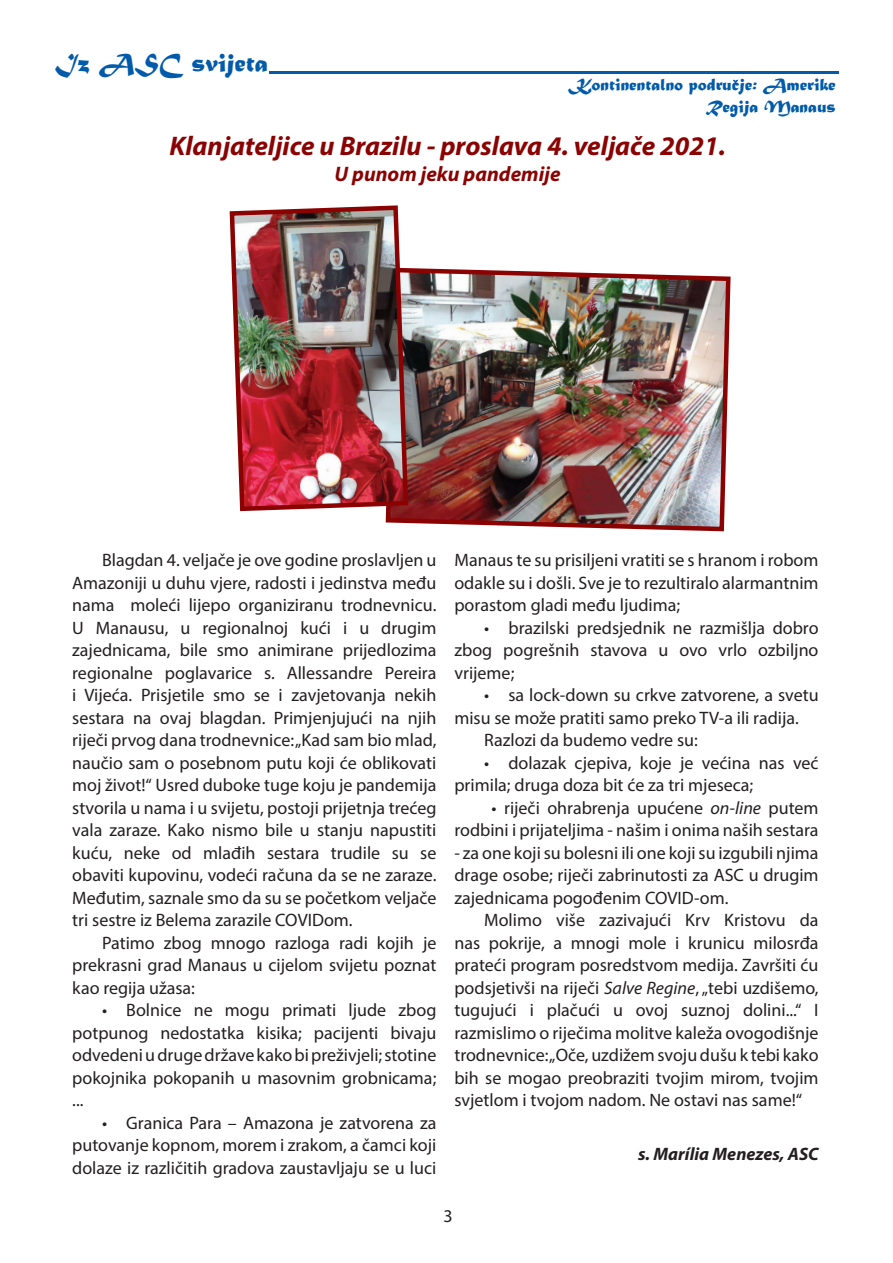
<style>
.page{position:relative;width:893px;height:1263px;background:#fff}
.page>*{position:absolute;margin:0;border:0;box-sizing:border-box;transform-origin:0 0}
.t1{font:italic 700 27px "Myriad Pro";color:#8b0202}
.t2{font:27px "Matura MT Script Capitals";color:#015aaa}
.t3{font:italic 700 21px "Myriad Pro";color:#8b0202}
.t4{font:18px/22.5px "Myriad Pro";color:#231f20;text-align:justify}
.t5{font:18px/21.6px "Matura MT Script Capitals";color:#015aaa;text-align:right}
.t6{font:italic 700 18px "Myriad Pro";color:#231f20}
.s1{font-style:italic}
</style>
<div class="page">
<img style="left:385px;top:268px;width:346px;height:264px">
<img style="left:229px;top:205px;width:182px;height:308px">
<svg style="left:269px;top:71px;width:570px;height:13px"></svg>
<h1 class="t2" style="left:55px;top:46px;width:215px">Iz ASC svijeta</h1>
<p class="t5" style="left:570px;top:75px;width:267px">Kontinentalno podrucje: Amerike<br>Regija Manaus</p>
<h1 class="t1" style="left:169px;top:129px;width:558px">Klanjateljice u Brazilu - proslava 4. veljače 2021.</h1>
<p class="t3" style="left:335px;top:160px;width:227px">U punom jeku pandemije</p>
<p class="t4" style="left:72px;top:549px;width:366px;text-indent:30px">Blagdan 4. veljače je ove godine proslavljen u Amazoniji u duhu vjere, radosti i jedinstva među nama moleći lijepo organiziranu trodnevnicu.<br>U Manausu, u regionalnoj kući i u drugim zajednicama, bile smo animirane prijedlozima regionalne poglavarice s. Allessandre Pereira i Vijeća. Prisjetile smo se i zavjetovanja nekih sestara na ovaj blagdan. Primjenjujući na njih riječi prvog dana trodnevnice: „Kad sam bio mlad, naučio sam o posebnom putu koji će oblikovati moj život!“ Usred duboke tuge koju je pandemija stvorila u nama i u svijetu, postoji prijetnja trećeg vala zaraze. Kako nismo bile u stanju napustiti kuću, neke od mlađih sestara trudile su se obaviti kupovinu, vodeći računa da se ne zaraze.<br>Međutim, saznale smo da su se početkom veljače tri sestre iz Belema zarazile COVIDom.</p>
<p class="t4" style="left:72px;top:931px;width:366px;text-indent:30px">Patimo zbog mnogo razloga radi kojih je prekrasni grad Manaus u cijelom svijetu poznat kao regija užasa:</p>
<p class="t4" style="left:72px;top:999px;width:366px;text-indent:30px">• Bolnice ne mogu primati ljude zbog potpunog nedostatka kisika; pacijenti bivaju odvedeni u druge države kako bi preživjeli; stotine pokojnika pokopanih u masovnim grobnicama; ...</p>
<p class="t4" style="left:72px;top:1111px;width:366px;text-indent:30px">• Granica Para – Amazona je zatvorena za putovanje kopnom, morem i zrakom, a čamci koji dolaze iz različitih gradova zaustavljaju se u luci</p>
<p class="t4" style="left:454px;top:549px;width:366px">Manaus te su prisiljeni vratiti se s hranom i robom odakle su i došli. Sve je to rezultiralo alarmantnim porastom gladi među ljudima;</p>
<p class="t4" style="left:454px;top:616px;width:366px;text-indent:30px">• brazilski predsjednik ne razmišlja dobro zbog pogrešnih stavova u ovo vrlo ozbiljno vrijeme;</p>
<p class="t4" style="left:484px;top:684px;width:336px">• sa lock-down su crkve zatvorene, a svetu</p>
<p class="t4" style="left:454px;top:706px;width:346px">misu se može pratiti samo preko TV-a ili radija.</p>
<p class="t4" style="left:484px;top:729px;width:215px">Razlozi da budemo vedre su:</p>
<p class="t4" style="left:454px;top:751px;width:366px;text-indent:30px">• dolazak cjepiva, koje je većina nas već primila; druga doza bit će za tri mjeseca;</p>
<p class="t4" style="left:454px;top:796px;width:366px;text-align:right">• riječi ohrabrenja upućene <span class="s1">on-line</span> putem rodbini i prijateljima - našim i onima naših sestara</p>
<p class="t4" style="left:454px;top:841px;width:366px">- za one koji su bolesni ili one koji su izgubili njima drage osobe; riječi zabrinutosti za ASC u drugim zajednicama pogođenim COVID-om.</p>
<p class="t4" style="left:454px;top:909px;width:366px;text-indent:30px">Molimo više zazivajući Krv Kristovu da nas pokrije, a mnogi mole i krunicu milosrđa prateći program posredstvom medija. Završiti ću podsjetivši na riječi <span class="s1">Salve Regine</span>, „tebi uzdišemo, tugujući i plačući u ovoj suznoj dolini...“ I razmislimo o riječima molitve kaleža ovogodišnje trodnevnice: „Oče, uzdižem svoju dušu k tebi kako bih se mogao preobraziti tvojim mirom, tvojim svjetlom i tvojom nadom. Ne ostavi nas same!“</p>
<p class="t6" style="left:638px;top:1142px;width:182px">s. Marília Menezes, ASC</p>
<p class="t4" style="left:443px;top:1205px;width:11px">3</p>
</div>
